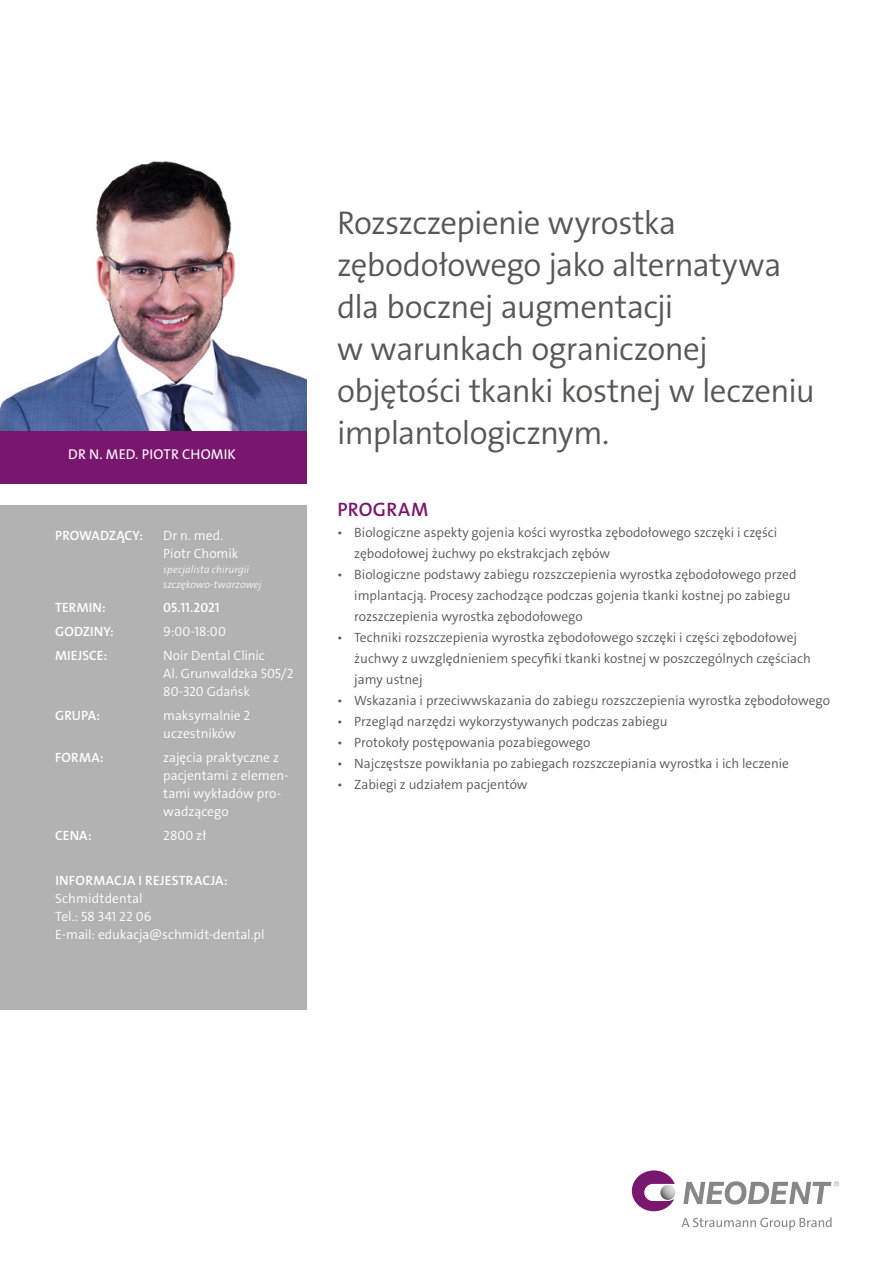
<style>
.page{position:relative;width:893px;height:1263px;background:#fff}
.page>*{position:absolute;margin:0;border:0;box-sizing:border-box;transform-origin:0 0}
.t1{font:33px/42px "The Sans LP4 Se Lig";letter-spacing:-.02em;color:#575756}
.t2{font:19.5px "The Sans LP6 Se Bld";letter-spacing:.02em;color:#79176f}
.t3{font:14.25px "The Sans LP5 Plain";letter-spacing:.01em;color:#fff}
.t4{font:13.5px/21px "The Sans LP4 Se Lig";color:#575756}
.t5{font:13.5px/18px "The Sans LP4 Se Lig";letter-spacing:-.005em;color:#fff}
.t6{font:13.5px "The Sans LP6 Se Bld";letter-spacing:.005em;color:#fff}
.t7{font:10.5px/15px "The Sans LP3 Lig IT";color:#fff}
</style>
<div class="page">
<svg style="left:681px;top:1217px;width:150px;height:13px"></svg>
<svg style="left:632px;top:1170px;width:43px;height:41px"></svg>
<svg style="left:660px;top:1185px;width:15px;height:15px"></svg>
<svg style="left:683px;top:1181px;width:156px;height:23px"></svg>
<div style="left:0;top:505px;width:306px;height:504px;background:#b3b2b2"></div>
<img style="left:0;top:161px;width:306px;height:270px">
<div style="left:0;top:431px;width:306px;height:53px;background:#79176f"></div>
<p class="t3" style="left:68px;top:445px;width:169px">DR N. MED. PIOTR CHOMIK</p>
<p class="t6" style="left:55px;top:527px;width:89px">PROWADZĄCY:</p>
<p class="t5" style="left:163px;top:527px;width:76px">Dr n. med.<br>Piotr Chomik</p>
<p class="t7" style="left:163px;top:563px;width:100px">specjalista chirurgii szczękowo-twarzowej</p>
<p class="t6" style="left:55px;top:599px;width:52px">TERMIN:</p>
<p class="t6" style="left:163px;top:599px;width:58px">05.11.2021</p>
<p class="t6" style="left:55px;top:623px;width:60px">GODZINY:</p>
<p class="t5" style="left:163px;top:623px;width:64px">9:00-18:00</p>
<p class="t6" style="left:55px;top:647px;width:54px">MIEJSCE:</p>
<p class="t5" style="left:163px;top:647px;width:132px">Noir Dental Clinic<br>Al. Grunwaldzka 505/2<br>80-320 Gdańsk</p>
<p class="t6" style="left:55px;top:707px;width:46px">GRUPA:</p>
<p class="t5" style="left:163px;top:707px;width:89px">maksymalnie 2 uczestników</p>
<p class="t6" style="left:55px;top:749px;width:50px">FORMA:</p>
<p class="t5" style="left:163px;top:749px;width:127px">zajęcia praktyczne z pacjentami z elemen&shy;tami wykładów pro&shy;wadzącego</p>
<p class="t6" style="left:55px;top:827px;width:38px">CENA:</p>
<p class="t5" style="left:163px;top:827px;width:44px">2800 zł</p>
<p class="t6" style="left:55px;top:872px;width:174px">INFORMACJA I REJESTRACJA:</p>
<p class="t5" style="left:55px;top:890px;width:211px">Schmidtdental<br>Tel.: 58 341 22 06<br>E-mail: edukacja@schmidt-dental.pl</p>
<h1 class="t1" style="left:337px;top:202px;width:479px">Rozszczepienie wyrostka zębodołowego jako alternatywa dla bocznej augmentacji<br>w warunkach ograniczonej objętości tkanki kostnej w leczeniu implantologicznym.</h1>
<h2 class="t2" style="left:337px;top:496px;width:93px">PROGRAM</h2>
<p class="t4" style="left:354px;top:522px;width:425px;text-indent:-17px">• Biologiczne aspekty gojenia kości wyrostka zębodołowego szczęki i części zębodołowej żuchwy po ekstrakcjach zębów</p>
<p class="t4" style="left:354px;top:564px;width:444px;text-indent:-17px">• Biologiczne podstawy zabiegu rozszczepienia wyrostka zębodołowego przed implantacją. Procesy zachodzące podczas gojenia tkanki kostnej po zabiegu rozszczepienia wyrostka zębodołowego</p>
<p class="t4" style="left:354px;top:627px;width:458px;text-indent:-17px">• Techniki rozszczepienia wyrostka zębodołowego szczęki i części zębodołowej żuchwy z uwzględnieniem specyfiki tkanki kostnej w poszczególnych częściach jamy ustnej</p>
<p class="t4" style="left:337px;top:690px;width:494px">• Wskazania i przeciwwskazania do zabiegu rozszczepienia wyrostka zębodołowego</p>
<p class="t4" style="left:337px;top:711px;width:332px">• Przegląd narzędzi wykorzystywanych podczas zabiegu</p>
<p class="t4" style="left:337px;top:732px;width:255px">• Protokoły postępowania pozabiegowego</p>
<p class="t4" style="left:337px;top:753px;width:453px">• Najczęstsze powikłania po zabiegach rozszczepiania wyrostka i ich leczenie</p>
<p class="t4" style="left:337px;top:774px;width:192px">• Zabiegi z udziałem pacjentów</p>
</div>
